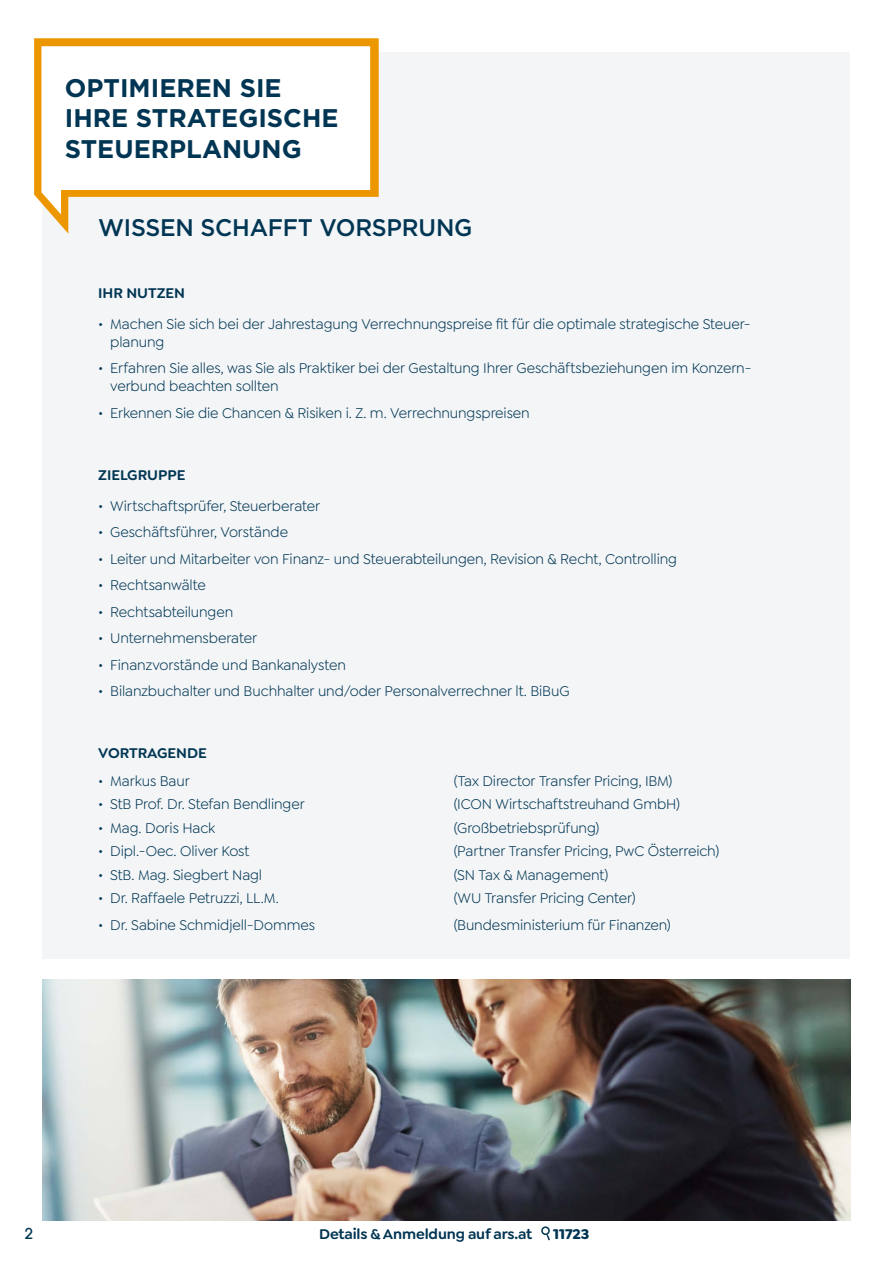
<style>
.page{position:relative;width:893px;height:1263px;background:#fff}
.page>*{position:absolute;margin:0;border:0;box-sizing:border-box;transform-origin:0 0}
.t1{font:700 25.5px/30.6px "Gotham";color:#003553}
.t2{font:500 24px "Gotham";letter-spacing:-.01em;color:#003553}
.t3{font:15px/18px "Goldplay";letter-spacing:-.005em;color:#003553}
.t4{font:600 15px "Goldplay";letter-spacing:-.01em;color:#003553}
.t5{font:700 15px "Goldplay";letter-spacing:-.01em;color:#003553}
.t6{font:500 15px "ITC Avant Garde Std";color:#003553}
</style>
<div class="page">
<img style="left:43px;top:979px;width:807px;height:241px">
<div style="left:43px;top:52px;width:807px;height:906px;background:#f3f5f7"></div>
<svg style="left:541px;top:1226px;width:9px;height:15px"></svg>
<svg style="left:34px;top:38px;width:345px;height:196px;fill:#fff"></svg>
<h1 class="t1" style="left:65px;top:72px;width:275px">OPTIMIEREN SIE<br>IHRE STRATEGISCHE<br>STEUERPLANUNG</h1>
<h2 class="t2" style="left:98px;top:212px;width:376px">WISSEN SCHAFFT VORSPRUNG</h2>
<p class="t4" style="left:98px;top:284px;width:88px">IHR NUTZEN</p>
<p class="t3" style="left:110px;top:315px;width:642px;text-indent:-12px">• Machen Sie sich bei der Jahrestagung Verrechnungspreise fit für die optimale strategische Steuer&shy;planung</p>
<p class="t3" style="left:110px;top:359px;width:643px;text-indent:-12px">• Erfahren Sie alles, was Sie als Praktiker bei der Gestaltung Ihrer Geschäftsbeziehungen im Konzern&shy;verbund beachten sollten</p>
<p class="t3" style="left:98px;top:404px;width:433px">• Erkennen Sie die Chancen &amp; Risiken i. Z. m. Verrechnungspreisen</p>
<p class="t4" style="left:98px;top:465px;width:89px">ZIELGRUPPE</p>
<p class="t3" style="left:98px;top:496px;width:223px">• Wirtschaftsprüfer, Steuerberater</p>
<p class="t3" style="left:98px;top:523px;width:191px">• Geschäftsführer, Vorstände</p>
<p class="t3" style="left:98px;top:549px;width:580px">• Leiter und Mitarbeiter von Finanz- und Steuerabteilungen, Revision &amp; Recht, Controlling</p>
<p class="t3" style="left:98px;top:576px;width:109px">• Rechtsanwälte</p>
<p class="t3" style="left:98px;top:602px;width:137px">• Rechtsabteilungen</p>
<p class="t3" style="left:98px;top:629px;width:160px">• Unternehmensberater</p>
<p class="t3" style="left:98px;top:655px;width:249px">• Finanzvorstände und Bankanalysten</p>
<p class="t3" style="left:98px;top:682px;width:473px">• Bilanzbuchalter und Buchhalter und/oder Personalverrechner lt. BiBuG</p>
<p class="t4" style="left:98px;top:743px;width:110px">VORTRAGENDE</p>
<p class="t3" style="left:98px;top:772px;width:93px">• Markus Baur</p>
<p class="t3" style="left:454px;top:772px;width:220px">(Tax Director Transfer Pricing, IBM)</p>
<p class="t3" style="left:98px;top:795px;width:208px">• StB Prof. Dr. Stefan Bendlinger</p>
<p class="t3" style="left:454px;top:795px;width:228px">(ICON Wirtschaftstreuhand GmbH)</p>
<p class="t3" style="left:98px;top:819px;width:119px">• Mag. Doris Hack</p>
<p class="t3" style="left:454px;top:819px;width:147px">(Großbetriebsprüfung)</p>
<p class="t3" style="left:98px;top:842px;width:153px">• Dipl.-Oec. Oliver Kost</p>
<p class="t3" style="left:454px;top:842px;width:267px">(Partner Transfer Pricing, PwC Österreich)</p>
<p class="t3" style="left:98px;top:866px;width:165px">• StB. Mag. Siegbert Nagl</p>
<p class="t3" style="left:454px;top:866px;width:156px">(SN Tax &amp; Management)</p>
<p class="t3" style="left:98px;top:889px;width:182px">• Dr. Raffaele Petruzzi, LL.M.</p>
<p class="t3" style="left:454px;top:889px;width:184px">(WU Transfer Pricing Center)</p>
<p class="t3" style="left:98px;top:916px;width:219px">• Dr. Sabine Schmidjell-Dommes</p>
<p class="t3" style="left:454px;top:916px;width:219px">(Bundesministerium für Finanzen)</p>
<p class="t6" style="left:25px;top:1224px;width:10px">2</p>
<p class="t4" style="left:319px;top:1224px;width:215px">Details &amp; Anmeldung auf ars.at</p>
<p class="t5" style="left:553px;top:1224px;width:38px">11723</p>
</div>
